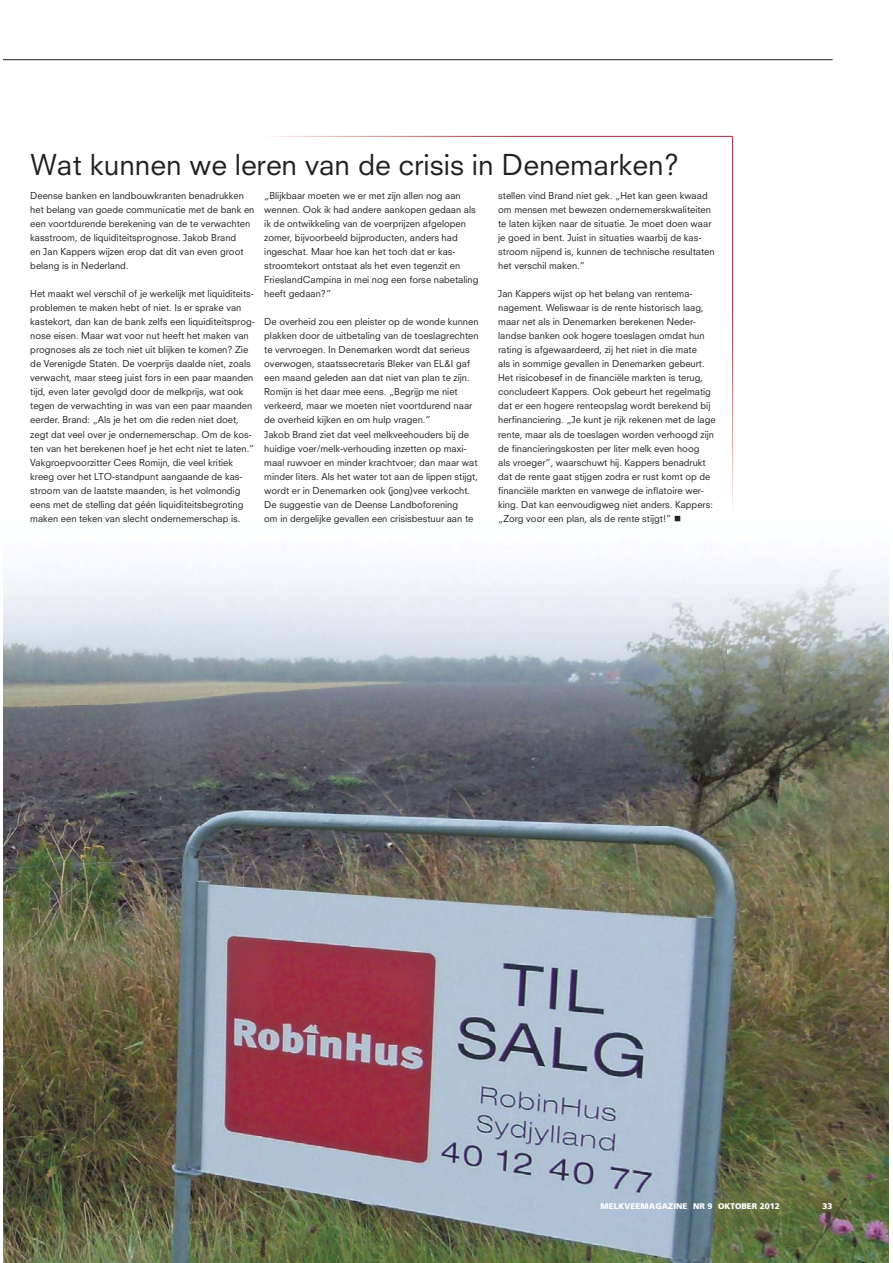
<style>
.page{position:relative;width:893px;height:1263px;background:#fff}
.page>*{position:absolute;margin:0;border:0;box-sizing:border-box;transform-origin:0 0}
.t1{font:28.05px "Neuzeit SLT Std";color:#231f20}
.t2{font:9.3px/14.1px "Neuzeit SLT Std";color:#231f20}
.t3{font:900 8.25px "Frutiger LT Std";letter-spacing:.01em;color:#fff}
</style>
<div class="page">
<img style="left:4px;top:441px;width:885px;height:822px">
<hr style="left:4px;top:59px;width:828px;height:1px;background:#231f20">
<hr style="left:732px;top:136px;width:1px;height:377px;background:#fff">
<svg style="left:675px;top:516px;width:5px;height:5px"></svg>
<h1 class="t1" style="left:30px;top:154px;width:650px">Wat kunnen we leren van de crisis in Denemarken?</h1>
<p class="t2" style="left:30px;top:189px;width:226px">Deense banken en landbouwkranten benadrukken het belang van goede communicatie met de bank en een voortdurende berekening van de te verwachten kasstroom, de liquiditeitsprognose. Jakob Brand<br>en Jan Kappers wijzen erop dat dit van even groot belang is in Nederland.</p>
<p class="t2" style="left:30px;top:287px;width:226px">Het maakt wel verschil of je werkelijk met liquiditeits&shy;problemen te maken hebt of niet. Is er sprake van kastekort, dan kan de bank zelfs een liquiditeitsprog&shy;nose eisen. Maar wat voor nut heeft het maken van prognoses als ze toch niet uit blijken te komen? Zie de Verenigde Staten. De voerprijs daalde niet, zoals verwacht, maar steeg juist fors in een paar maanden tijd, even later gevolgd door de melkprijs, wat ook tegen de verwachting in was van een paar maanden eerder. Brand: „Als je het om die reden niet doet, zegt dat veel over je ondernemerschap. Om de kos&shy;ten van het berekenen hoef je het echt niet te laten.” Vakgroepvoorzitter Cees Romijn, die veel kritiek kreeg over het LTO-standpunt aangaande de kas&shy;stroom van de laatste maanden, is het volmondig eens met de stelling dat géén liquiditeitsbegroting maken een teken van slecht ondernemerschap is.</p>
<p class="t2" style="left:264px;top:189px;width:216px">„Blijkbaar moeten we er met zijn allen nog aan wennen. Ook ik had andere aankopen gedaan als ik de ontwikkeling van de voerprijzen afgelopen zomer, bijvoorbeeld bijproducten, anders had ingeschat. Maar hoe kan het toch dat er kas&shy;stroomtekort ontstaat als het even tegenzit en FrieslandCampina in mei nog een forse nabetaling heeft gedaan?”</p>
<p class="t2" style="left:264px;top:315px;width:216px">De overheid zou een pleister op de wonde kunnen plakken door de uitbetaling van de toeslagrechten te vervroegen. In Denemarken wordt dat serieus overwogen, staatssecretaris Bleker van EL&amp;I gaf een maand geleden aan dat niet van plan te zijn.<br>Romijn is het daar mee eens. „Begrijp me niet verkeerd, maar we moeten niet voortdurend naar de overheid kijken en om hulp vragen.”<br>Jakob Brand ziet dat veel melkveehouders bij de huidige voer/melk-verhouding inzetten op maxi&shy;maal ruwvoer en minder krachtvoer; dan maar wat minder liters. Als het water tot aan de lippen stijgt, wordt er in Denemarken ook (jong)vee verkocht.<br>De suggestie van de Deense Landboforening<br>om in dergelijke gevallen een crisisbestuur aan te</p>
<p class="t2" style="left:498px;top:189px;width:218px">stellen vind Brand niet gek. „Het kan geen kwaad om mensen met bewezen ondernemerskwaliteiten te laten kijken naar de situatie. Je moet doen waar je goed in bent. Juist in situaties waarbij de kas&shy;stroom nijpend is, kunnen de technische resultaten het verschil maken.”</p>
<p class="t2" style="left:498px;top:287px;width:219px">Jan Kappers wijst op het belang van rentema&shy;nagement. Weliswaar is de rente historisch laag, maar net als in Denemarken berekenen Neder&shy;landse banken ook hogere toeslagen omdat hun rating is afgewaardeerd, zij het niet in die mate<br>als in sommige gevallen in Denemarken gebeurt.<br>Het risicobesef in de financiële markten is terug, concludeert Kappers. Ook gebeurt het regelmatig dat er een hogere renteopslag wordt berekend bij herfinanciering. „Je kunt je rijk rekenen met de lage rente, maar als de toeslagen worden verhoogd zijn de financieringskosten per liter melk even hoog<br>als vroeger”, waarschuwt hij. Kappers benadrukt dat de rente gaat stijgen zodra er rust komt op de financiële markten en vanwege de inflatoire wer&shy;king. Dat kan eenvoudigweg niet anders. Kappers: „Zorg voor een plan, als de rente stijgt!”</p>
<p class="t3" style="left:600px;top:1203px;width:181px">MELKVEEMAGAZINE NR 9 OKTOBER 2012</p>
<p class="t3" style="left:822px;top:1203px;width:12px">33</p>
</div>
